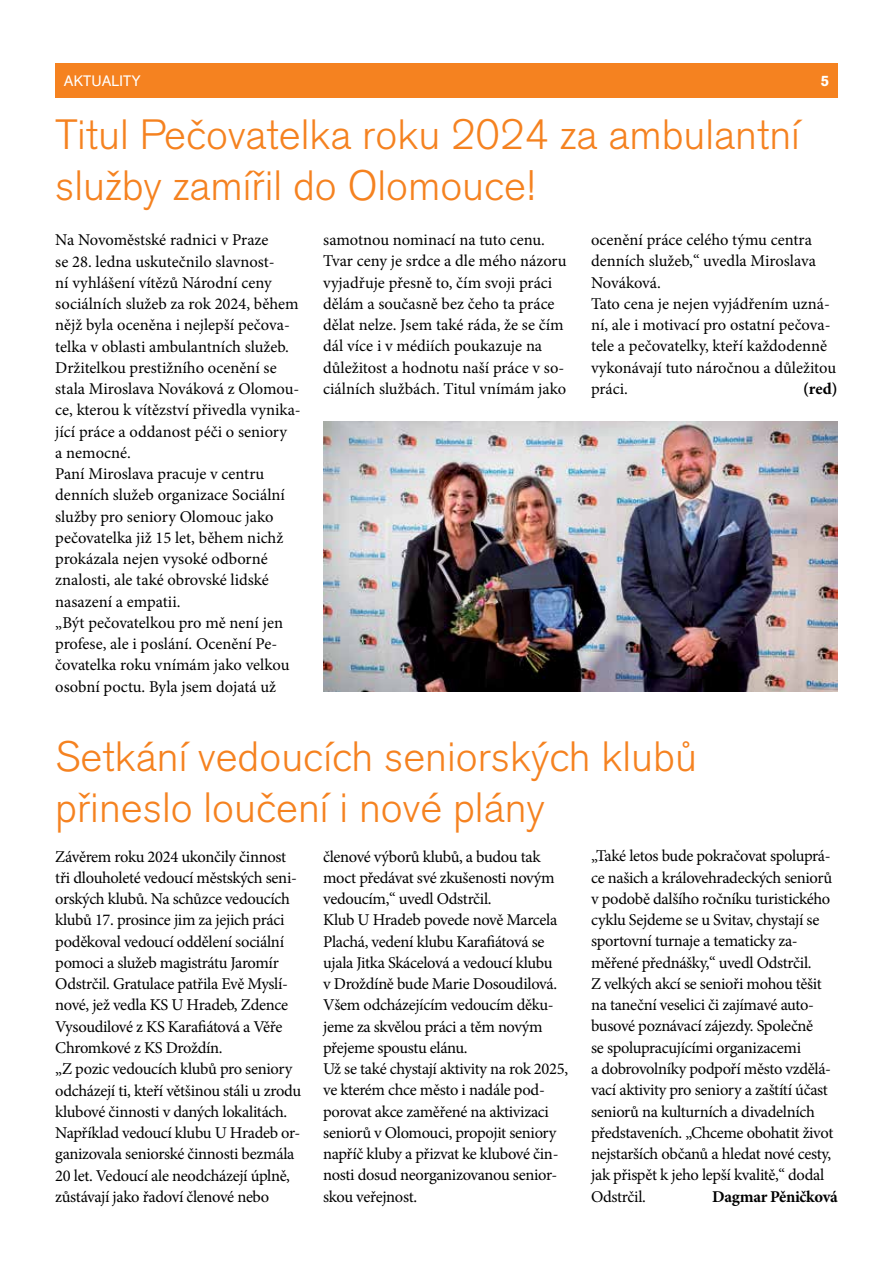
<style>
.page{position:relative;width:893px;height:1263px;background:#fff}
.page>*{position:absolute;margin:0;border:0;box-sizing:border-box;transform-origin:0 0}
.t1{font:300 42px/50.4px "Akzidenz Grotesk Pro";color:#f58220}
.t2{font:16.5px/21.3px "Minion Pro";letter-spacing:-.015em;color:#000}
.t3{font:700 16.5px "Minion Pro";letter-spacing:-.02em;color:#000}
.t4{font:15px "Akzidenz Grotesk Pro";letter-spacing:.01em;color:#fff}
.t5{font:700 15px "Akzidenz Grotesk Pro";color:#fff}
</style>
<div class="page">
<div style="left:55px;top:64px;width:783px;height:34px;background:#f58220"></div>
<img style="left:323px;top:421px;width:515px;height:271px">
<p class="t4" style="left:64px;top:71px;width:78px">Aktuality</p>
<p class="t5" style="left:821px;top:71px;width:10px">5</p>
<h1 class="t1" style="left:55px;top:109px;width:746px">Titul Pečovatelka roku 2024 za ambulantní služby zamířil do Olomouce!</h1>
<p class="t2" style="left:55px;top:229px;width:247px">Na Novoměstské radnici v Praze<br>se 28. ledna uskutečnilo slavnost-<br>ní vyhlášení vítězů Národní ceny sociálních služeb za rok 2024, během nějž byla oceněna i nejlepší pečova&shy;telka v oblasti ambulantních služeb.<br>Držitelkou prestižního ocenění se stala Miroslava Nováková z Olomou&shy;ce, kterou k vítězství přivedla vynika&shy;jící práce a oddanost péči o seniory<br>a nemocné.<br>Paní Miroslava pracuje v centru denních služeb organizace Sociální služby pro seniory Olomouc jako pečovatelka již 15 let, během nichž prokázala nejen vysoké odborné znalosti, ale také obrovské lidské nasazení a empatii.<br>„Být pečovatelkou pro mě není jen profese, ale i poslání. Ocenění Pe&shy;čovatelka roku vnímám jako velkou osobní poctu. Byla jsem dojatá už</p>
<p class="t2" style="left:323px;top:229px;width:245px">samotnou nominací na tuto cenu.<br>Tvar ceny je srdce a dle mého názoru vyjadřuje přesně to, čím svoji práci dělám a současně bez čeho ta práce dělat nelze. Jsem také ráda, že se čím dál více i v médiích poukazuje na důležitost a hodnotu naší práce v so&shy;ciálních službách. Titul vnímám jako</p>
<p class="t2" style="left:591px;top:229px;width:247px">ocenění práce celého týmu centra denních služeb,“ uvedla Miroslava<br>Nováková.<br>Tato cena je nejen vyjádřením uzná&shy;ní, ale i motivací pro ostatní pečova&shy;tele a pečovatelky, kteří každodenně vykonávají tuto náročnou a důležitou práci.</p>
<p class="t3" style="left:803px;top:377px;width:36px">(red)</p>
<h1 class="t1" style="left:55px;top:731px;width:643px">Setkání vedoucích seniorských klubů přineslo loučení i nové plány</h1>
<p class="t2" style="left:55px;top:846px;width:247px">Závěrem roku 2024 ukončily činnost tři dlouholeté vedoucí městských seni&shy;orských klubů. Na schůzce vedoucích klubů 17. prosince jim za jejich práci poděkoval vedoucí oddělení sociální pomoci a služeb magistrátu Jaromír Odstrčil. Gratulace patřila Evě Myslí&shy;nové, jež vedla KS U Hradeb, Zdence Vysoudilové z KS Karafiátová a Věře Chromkové z KS Droždín.<br>„Z pozic vedoucích klubů pro seniory odcházejí ti, kteří většinou stáli u zrodu klubové činnosti v daných lokalitách.<br>Například vedoucí klubu U Hradeb or&shy;ganizovala seniorské činnosti bezmála 20 let. Vedoucí ale neodcházejí úplně, zůstávají jako řadoví členové nebo</p>
<p class="t2" style="left:323px;top:846px;width:246px">členové výborů klubů, a budou tak moct předávat své zkušenosti novým vedoucím,“ uvedl Odstrčil.<br>Klub U Hradeb povede nově Marcela Plachá, vedení klubu Karafiátová se ujala Jitka Skácelová a vedoucí klubu<br>v Droždíně bude Marie Dosoudilová.<br>Všem odcházejícím vedoucím děku&shy;jeme za skvělou práci a těm novým přejeme spoustu elánu.<br>Už se také chystají aktivity na rok 2025, ve kterém chce město i nadále pod&shy;porovat akce zaměřené na aktivizaci seniorů v Olomouci, propojit seniory napříč kluby a přizvat ke klubové čin&shy;nosti dosud neorganizovanou senior&shy;skou veřejnost.</p>
<p class="t2" style="left:591px;top:845px;width:244px">„Také letos bude pokračovat spoluprá&shy;ce našich a královehradeckých seniorů v podobě dalšího ročníku turistického cyklu Sejdeme se u Svitav, chystají se sportovní turnaje a tematicky za&shy;měřené přednášky,“ uvedl Odstrčil.<br>Z velkých akcí se senioři mohou těšit na taneční veselici či zajímavé auto&shy;busové poznávací zájezdy. Společně<br>se spolupracujícími organizacemi<br>a dobrovolníky podpoří město vzdělá&shy;vací aktivity pro seniory a zaštítí účast seniorů na kulturních a divadelních představeních. „Chceme obohatit život nejstarších občanů a hledat nové cesty, jak přispět k jeho lepší kvalitě,“ dodal Odstrčil.</p>
<p class="t3" style="left:712px;top:1184px;width:127px">Dagmar Pěničková</p>
</div>
